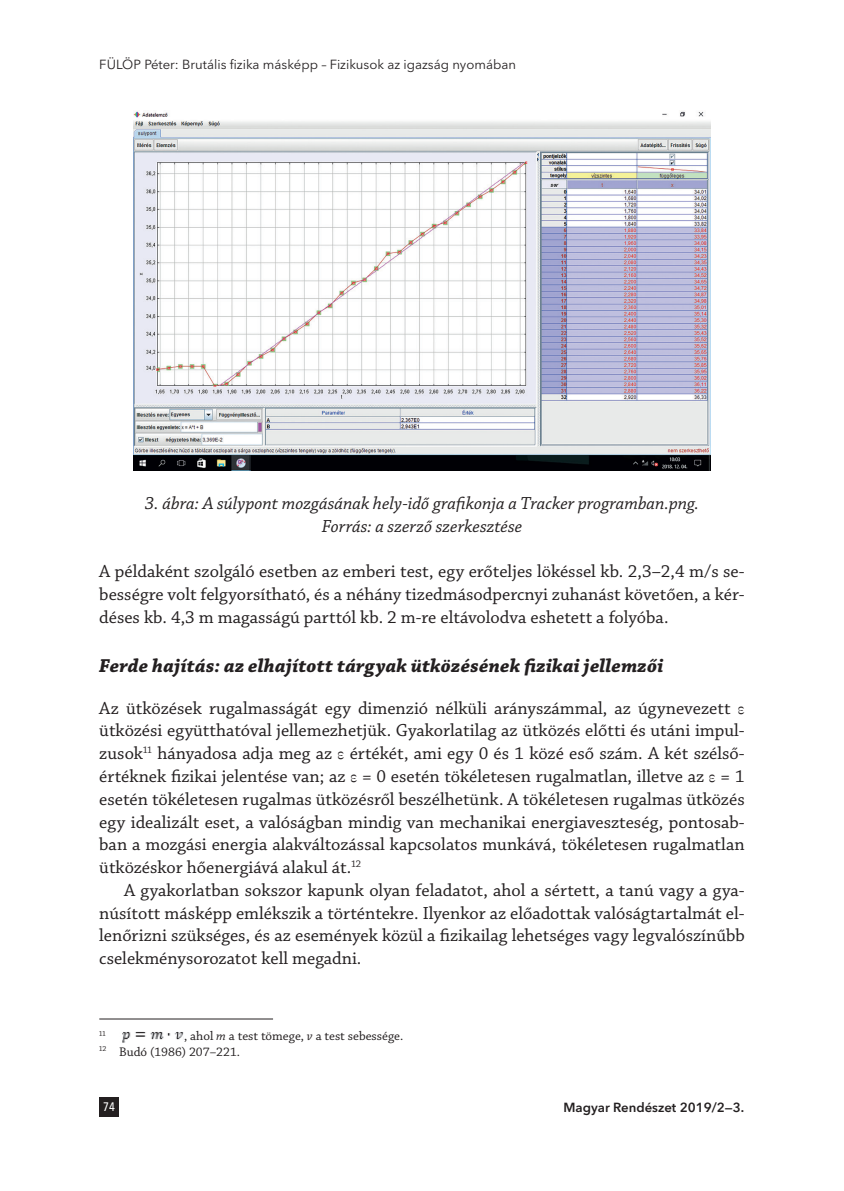
<style>
.page{position:relative;width:844px;height:1191px;background:#fff}
.page>*{position:absolute;margin:0;border:0;box-sizing:border-box;transform-origin:0 0}
.Címsor_2{font:italic 700 19.6px "Chaparral Pro";letter-spacing:.01em;color:#231f20}
.Szöveg_1st{font:18.38px/22.8px "Chaparral Pro";color:#231f20;text-align:justify}
.Szöveg{font:18.38px/22.8px "Chaparral Pro";color:#231f20;text-align:justify}
.Szöveg_1st___3_mm{font:18.38px/22.8px "Chaparral Pro";color:#231f20;text-align:justify}
.Ábra_címe{font:italic 18.38px/22.8px "Chaparral Pro";color:#231f20;text-align:center}
.t1{font:13.12px "Avenir Next LT Pro";color:#231f20}
.Lábjegyzet{font:13.12px "Chaparral Pro";color:#231f20}
.t2{font:600 13.12px "Avenir Next LT Pro";color:#231f20}
.t3{font:500 condensed 12.25px "Avenir Next LT Pro";color:#fff}
.Lábjegyzet-2{font:7.7px "Chaparral Pro";color:#231f20}
.s1{font-family:"Garamond"}
.s2{font-style:italic}
</style>
<div class="page">
<div style="left:99px;top:1096px;width:20px;height:20px;background:#231f20"></div>
<img style="left:134px;top:111px;width:576px;height:360px">
<hr style="left:99px;top:1018px;width:174px;height:1px;background:#231f20">
<img style="left:122px;top:1031px;width:61px;height:12px">
<p class="t1" style="left:99px;top:57px;width:418px">FÜLÖP Péter: Brutális fizika másképp – Fizikusok az igazság nyomában</p>
<p class="Ábra_címe" style="left:145px;top:492px;width:555px">3. ábra: A súlypont mozgásának hely-idő grafikonja a Tracker programban.png.<br>Forrás: a szerző szerkesztése</p>
<p class="Szöveg_1st___3_mm" style="left:99px;top:561px;width:646px">A példaként szolgáló esetben az emberi test, egy erőteljes lökéssel kb. 2,3–2,4 m/s se&shy;bességre volt felgyorsítható, és a néhány tizedmásodpercnyi zuhanást követően, a kér&shy;déses kb. 4,3 m magasságú parttól kb. 2 m-re eltávolodva eshetett a folyóba.</p>
<p class="Címsor_2" style="left:99px;top:654px;width:565px">Ferde hajítás: az elhajított tárgyak ütközésének fizikai jellemzői</p>
<p class="Szöveg_1st" style="left:99px;top:697px;width:646px">Az ütközések rugalmasságát egy dimenzió nélküli arányszámmal, az úgynevezett <span class="s1">ε </span>ütközési együtthatóval jellemezhetjük. Gyakorlatilag az ütközés előtti és utáni impul&shy;zusok<sup>11</sup> hányadosa adja meg az <span class="s1">ε</span> értékét, ami egy 0 és 1 közé eső szám. A két szélső&shy;értéknek fizikai jelentése van; az <span class="s1">ε</span> = 0 esetén tökéletesen rugalmatlan, illetve az <span class="s1">ε</span> = 1 esetén tökéletesen rugalmas ütközésről beszélhetünk. A tökéletesen rugalmas ütközés egy idealizált eset, a valóságban mindig van mechanikai energiaveszteség, pontosab&shy;ban a mozgási energia alakváltozással kapcsolatos munkává, tökéletesen rugalmatlan ütközéskor hőenergiává alakul át.<sup>12</sup></p>
<p class="Szöveg" style="left:99px;top:879px;width:646px;text-indent:25px">A gyakorlatban sokszor kapunk olyan feladatot, ahol a sértett, a tanú vagy a gya&shy;núsított másképp emlékszik a történtekre. Ilyenkor az előadottak valóságtartalmát el&shy;lenőrizni szükséges, és az események közül a fizikailag lehetséges vagy legvalószínűbb cselekménysorozatot kell megadni.</p>
<p class="Lábjegyzet-2" style="left:99px;top:1029px;width:8px">11</p>
<p class="Lábjegyzet" style="left:184px;top:1028px;width:220px">, ahol <span class="s2">m</span> a test tömege, <span class="s2">v</span> a test sebessége.</p>
<p class="Lábjegyzet" style="left:99px;top:1044px;width:142px"><sup>12</sup> Budó (1986) 207–221.</p>
<p class="t3" style="left:103px;top:1099px;width:13px">74</p>
<p class="t2" style="left:563px;top:1099px;width:182px">Magyar Rendészet 2019/2—3.</p>
</div>
